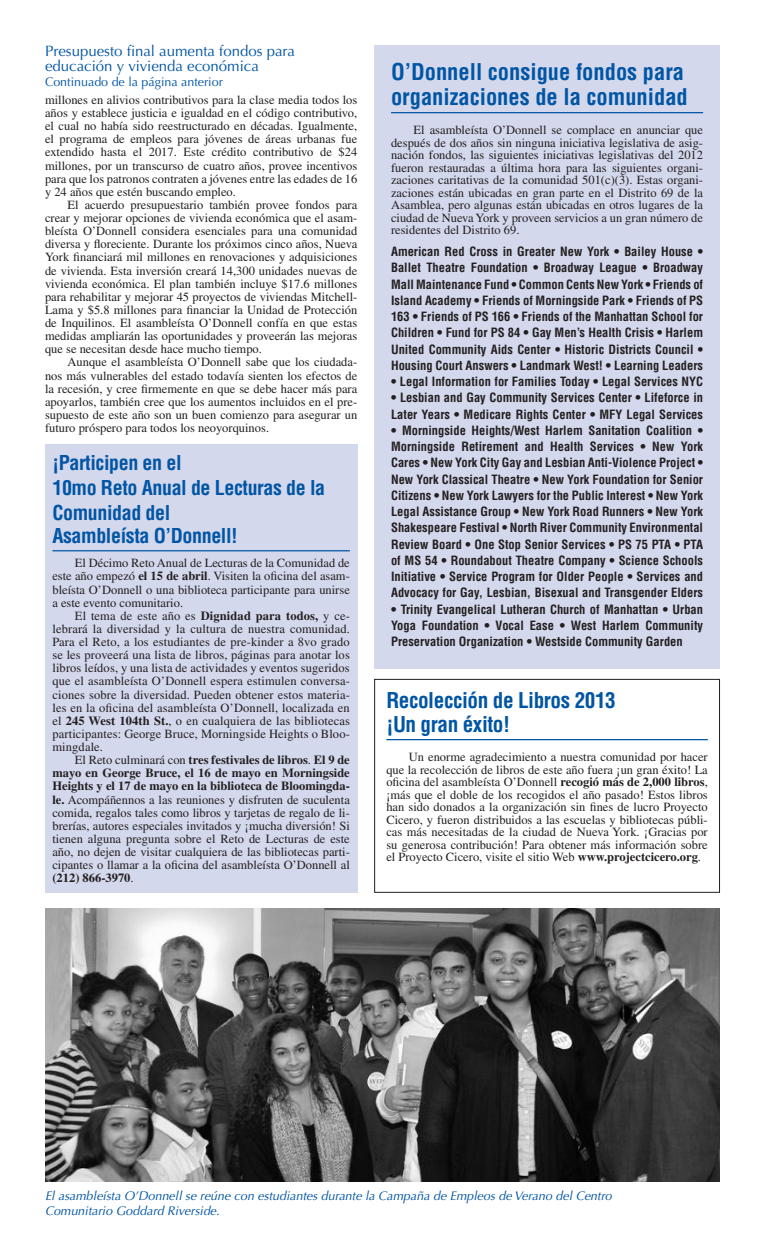
<style>
.page{position:relative;width:765px;height:1260px;background:#fff}
.page>*{position:absolute;margin:0;border:0;box-sizing:border-box;transform-origin:0 0}
.heading_2{font:700 condensed 22.5px/25px "Helvetica";color:#0155a5}
.heading_1{font:700 condensed 21.25px/23.8px "Helvetica";letter-spacing:-.02em;color:#0155a5}
.heading_1-2{font:700 condensed 20px/25px "Helvetica";letter-spacing:-.02em;color:#0155a5}
.photo_captions{font:15px/15px "Optima";color:#0155a5}
.body_text{font:12.5px/13.1px "Times";color:#231f20;text-align:justify}
.body_text-2{font:700 condensed 12.5px/16.2px "Helvetica";color:#231f20;text-align:justify}
.photo_captions-2{font:italic 12.5px/15px "Optima";color:#0155a5}
.photo_captions-3{font:12.5px "Optima";color:#0155a5}
.s1{font-weight:700}
</style>
<div class="page">
<div style="left:374px;top:45px;width:346px;height:623px;background:#d3d8ec"></div>
<hr style="left:391px;top:112px;width:312px;height:1px;background:#0155a5">
<img style="left:45px;top:908px;width:675px;height:274px">
<div style="left:45px;top:444px;width:312px;height:449px;background:#d3d8ec"></div>
<hr style="left:52px;top:550px;width:298px;height:1px;background:#0155a5">
<hr style="left:386px;top:739px;width:322px;height:1px;background:#0155a5">
<div style="left:374px;top:679px;width:346px;height:214px;border:1px solid #231f20"></div>
<p class="photo_captions" style="left:45px;top:44px;width:251px">Presupuesto final aumenta fondos para educación y vivienda económica</p>
<p class="photo_captions-3" style="left:45px;top:74px;width:179px">Continuado de la página anterior</p>
<p class="body_text" style="left:45px;top:93px;width:314px">millones en alivios contributivos para la clase media todos los años y establece justicia e igualdad en el código contributivo, el cual no había sido reestructurado en décadas. Igualmente, el programa de empleos para jóvenes de áreas urbanas fue extendido hasta el 2017. Este crédito contributivo de $24 millones, por un transcurso de cuatro años, provee incentivos para que los patronos contraten a jóvenes entre las edades de 16 y 24 años que estén buscando empleo.</p>
<p class="body_text" style="left:45px;top:198px;width:314px;text-indent:22px">El acuerdo presupuestario también provee fondos para crear y mejorar opciones de vivienda económica que el asam&shy;bleísta O’Donnell considera esenciales para una comunidad diversa y floreciente. Durante los próximos cinco años, Nueva York financiará mil millones en renovaciones y adquisiciones de vivienda. Esta inversión creará 14,300 unidades nuevas de vivienda económica. El plan también incluye $17.6 millones para rehabilitar y mejorar 45 proyectos de viviendas Mitchell-Lama y $5.8 millones para financiar la Unidad de Protección de Inquilinos. El asambleísta O’Donnell confía en que estas medidas ampliarán las oportunidades y proveerán las mejoras que se necesitan desde hace mucho tiempo.</p>
<p class="body_text" style="left:45px;top:356px;width:314px;text-indent:22px">Aunque el asambleísta O’Donnell sabe que los ciudada&shy;nos más vulnerables del estado todavía sienten los efectos de la recesión, y cree firmemente en que se debe hacer más para apoyarlos, también cree que los aumentos incluidos en el pre&shy;supuesto de este año son un buen comienzo para asegurar un futuro próspero para todos los neoyorquinos.</p>
<p class="heading_1-2" style="left:52px;top:451px;width:274px">¡Participen en el<br>10mo Reto Anual de Lecturas de la<br>Comunidad del</p>
<p class="heading_1-2" style="left:52px;top:523px;width:187px">Asambleísta O’Donnell!</p>
<p class="body_text" style="left:52px;top:557px;width:299px;text-indent:22px">El Décimo Reto Anual de Lecturas de la Comunidad de este año empezó <span class="s1">el 15 de abril</span>. Visiten la oficina del asam&shy;bleísta O’Donnell o una biblioteca participante para unirse a este evento comunitario.</p>
<p class="body_text" style="left:52px;top:609px;width:299px;text-indent:22px">El tema de este año es <span class="s1">Dignidad para todos,</span> y ce&shy;lebrará la diversidad y la cultura de nuestra comunidad.<br>Para el Reto, a los estudiantes de pre-kinder a 8vo grado se les proveerá una lista de libros, páginas para anotar los libros leídos, y una lista de actividades y eventos sugeridos que el asambleísta O’Donnell espera estimulen conversa&shy;ciones sobre la diversidad. Pueden obtener estos materia&shy;les en la oficina del asambleísta O’Donnell, localizada en el <span class="s1">245 West 104th St.</span>, o en cualquiera de las bibliotecas participantes: George Bruce, Morningside Heights o Bloo&shy;mingdale.</p>
<p class="body_text" style="left:52px;top:753px;width:299px;text-indent:22px">El Reto culminará con <span class="s1">tres festivales de libros</span>. <span class="s1">El 9 de mayo en George Bruce, el 16 de mayo en Morningside Heights y el 17 de mayo en la biblioteca de Bloomingda&shy;le.</span> Acompáñennos a las reuniones y disfruten de suculenta comida, regalos tales como libros y tarjetas de regalo de li&shy;brerías, autores especiales invitados y ¡mucha diversión! Si tienen alguna pregunta sobre el Reto de Lecturas de este año, no dejen de visitar cualquiera de las bibliotecas parti&shy;cipantes o llamar a la oficina del asambleísta O’Donnell al <span class="s1">(212) 866-3970</span>.</p>
<p class="heading_2" style="left:391px;top:59px;width:298px">O’Donnell consigue fondos para organizaciones de la comunidad</p>
<p class="body_text" style="left:391px;top:124px;width:314px;line-height:12.5px;text-indent:22px">El asambleísta O’Donnell se complace en anunciar que después de dos años sin ninguna iniciativa legislativa de asig&shy;nación fondos, las siguientes iniciativas legislativas del 2012 fueron restauradas a última hora para las siguientes organi&shy;zaciones caritativas de la comunidad 501(c)(3). Estas organi&shy;zaciones están ubicadas en gran parte en el Distrito 69 de la Asamblea, pero algunas están ubicadas en otros lugares de la ciudad de Nueva York y proveen servicios a un gran número de residentes del Distrito 69.</p>
<p class="body_text-2" style="left:391px;top:243px;width:314px">American Red Cross in Greater New York • Bailey House • Ballet Theatre Foundation • Broadway League • Broadway Mall Maintenance Fund • Common Cents New York • Friends of Island Academy • Friends of Morningside Park • Friends of PS 163 • Friends of PS 166 • Friends of the Manhattan School for Children • Fund for PS 84 • Gay Men’s Health Crisis • Harlem United Community Aids Center • Historic Districts Council • Housing Court Answers • Landmark West! • Learning Leaders</p>
<p class="body_text-2" style="left:391px;top:373px;width:314px">• Legal Information for Families Today • Legal Services NYC</p>
<p class="body_text-2" style="left:391px;top:390px;width:314px">• Lesbian and Gay Community Services Center • Lifeforce in<br>Later Years • Medicare Rights Center • MFY Legal Services</p>
<p class="body_text-2" style="left:391px;top:422px;width:314px">• Morningside Heights/West Harlem Sanitation Coalition • Morningside Retirement and Health Services • New York Cares • New York City Gay and Lesbian Anti-Violence Project • New York Classical Theatre • New York Foundation for Senior Citizens • New York Lawyers for the Public Interest • New York Legal Assistance Group • New York Road Runners • New York Shakespeare Festival • North River Community Environmental Review Board • One Stop Senior Services • PS 75 PTA • PTA of MS 54 • Roundabout Theatre Company • Science Schools Initiative • Service Program for Older People • Services and Advocacy for Gay, Lesbian, Bisexual and Transgender Elders</p>
<p class="body_text-2" style="left:391px;top:601px;width:314px">• Trinity Evangelical Lutheran Church of Manhattan • Urban Yoga Foundation • Vocal Ease • West Harlem Community Preservation Organization • Westside Community Garden</p>
<p class="heading_1" style="left:386px;top:688px;width:231px">Recolección de Libros 2013 ¡Un gran éxito!</p>
<p class="body_text" style="left:386px;top:751px;width:323px;line-height:12.5px;text-indent:22px">Un enorme agradecimiento a nuestra comunidad por hacer que la recolección de libros de este año fuera ¡un gran éxito! La oficina del asambleísta O’Donnell <span class="s1">recogió más de 2,000 libros</span>, ¡más que el doble de los recogidos el año pasado! Estos libros han sido donados a la organización sin fines de lucro Proyecto Cicero, y fueron distribuidos a las escuelas y bibliotecas públi&shy;cas más necesitadas de la ciudad de Nueva York. ¡Gracias por su generosa contribución! Para obtener más información sobre el Proyecto Cicero, visite el sitio Web <span class="s1">www.projectcicero.org</span>.</p>
<p class="photo_captions-2" style="left:45px;top:1188px;width:568px">El asambleísta O’Donnell se reúne con estudiantes durante la Campaña de Empleos de Verano del Centro<br>Comunitario Goddard Riverside.</p>
</div>
